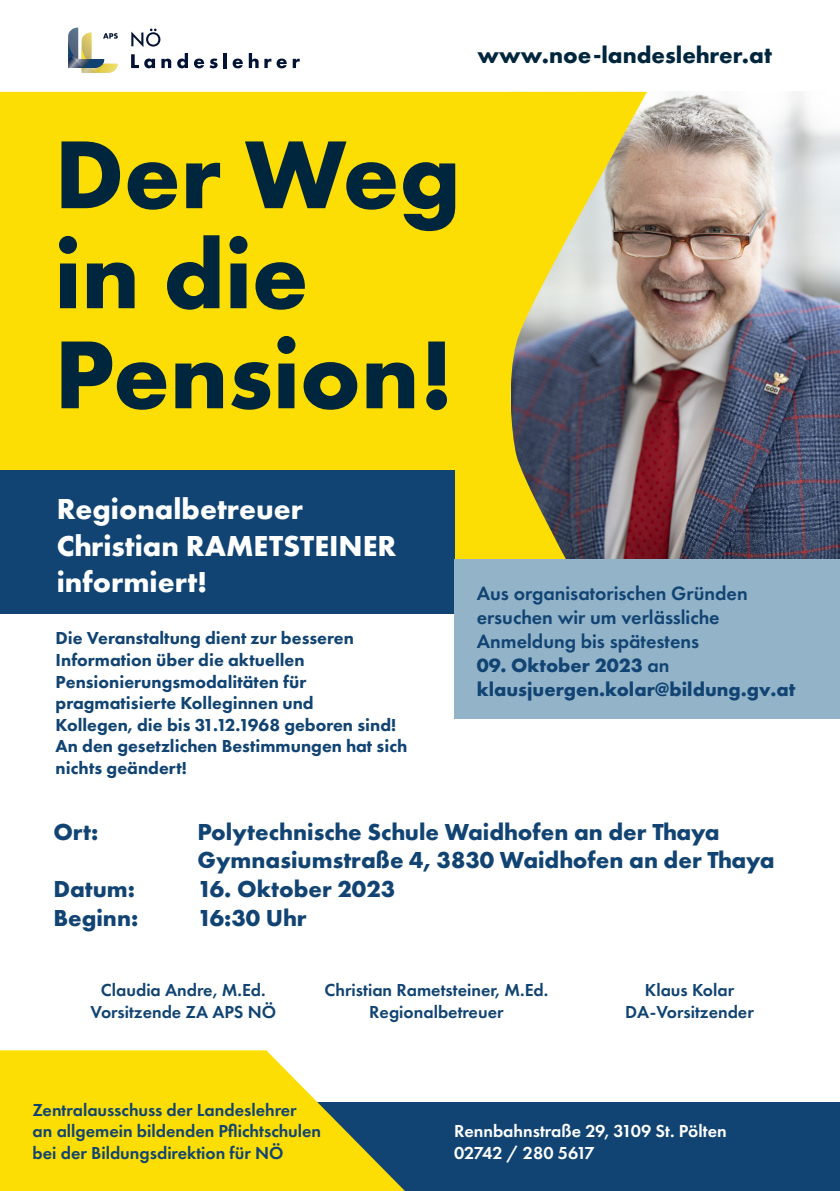
<style>
.page{position:relative;width:840px;height:1191px;background:#fff}
.page>*{position:absolute;margin:0;border:0;box-sizing:border-box;transform-origin:0 0}
.Headline{font:700 100px/100px "Futura PT";color:#00263e}
.Headline-2{font:700 30px "Futura PT";color:#fff}
.t1{font:700 24px "Futura PT";color:#114473}
.Headline-3{font:700 24px "Futura PT";color:#00263e}
.Lauftext{font:600 20px/24px "Futura PT";color:#114473}
.Lauftext-2{font:700 20px "Futura PT";color:#114473}
.t2{font:800 18px "Futura PT";color:#114473}
.Lauftext-3{font:600 18px/21.6px "Futura PT";color:#114473}
.Lauftext-4{font:600 18px "Futura PT";color:#fff}
.s1{font-weight:600}
</style>
<div class="page">
<img style="left:646px;top:92px;width:193px;height:467px">
<svg style="left:0;top:91px;width:646px;height:468px;background:#e6cd19"></svg>
<div style="left:0;top:471px;width:454px;height:143px;background:#114473"></div>
<div style="left:0;top:1102px;width:839px;height:89px;background:#114473"></div>
<svg style="left:0;top:1050px;width:404px;height:141px;fill:#fcde04"></svg>
<svg style="left:68px;top:27px;width:50px;height:46px"></svg>
<svg style="left:131px;top:29px;width:29px;height:18px"></svg>
<svg style="left:131px;top:54px;width:24px;height:14px"></svg>
<svg style="left:161px;top:59px;width:10px;height:9px"></svg>
<svg style="left:177px;top:53px;width:11px;height:15px"></svg>
<svg style="left:194px;top:58px;width:23px;height:10px"></svg>
<hr style="left:223px;top:53px;width:3px;height:15px;background:#031333">
<svg style="left:232px;top:59px;width:11px;height:9px"></svg>
<svg style="left:249px;top:53px;width:9px;height:15px"></svg>
<svg style="left:264px;top:59px;width:22px;height:9px"></svg>
<svg style="left:292px;top:59px;width:7px;height:9px"></svg>
<div style="left:454px;top:559px;width:385px;height:160px;background:#92b3c8"></div>
<p class="Headline-3" style="left:477px;top:40px;width:295px">www.noe-landeslehrer.at</p>
<p class="Headline" style="left:54px;top:122px;width:407px">Der Weg in die<br>Pension!</p>
<p class="Headline-2" style="left:57px;top:490px;width:248px">Regionalbetreuer</p>
<p class="Headline-2" style="left:57px;top:526px;width:341px">Christian RAMETSTEINER</p>
<p class="Headline-2" style="left:57px;top:562px;width:152px">informiert!</p>
<p class="t2" style="left:56px;top:627px;width:299px">Die Veranstaltung dient zur besseren</p>
<p class="t2" style="left:56px;top:648px;width:250px">Information über die aktuellen</p>
<p class="t2" style="left:56px;top:670px;width:252px">Pensionierungsmodalitäten für</p>
<p class="t2" style="left:56px;top:692px;width:259px">pragmatisierte Kolleginnen und</p>
<p class="t2" style="left:56px;top:713px;width:342px">Kollegen, die bis 31.12.1968 geboren sind!</p>
<p class="t2" style="left:56px;top:735px;width:353px">An den gesetzlichen Bestimmungen hat sich</p>
<p class="t2" style="left:56px;top:756px;width:133px">nichts geändert!</p>
<p class="Lauftext" style="left:476px;top:581px;width:272px">Aus organisatorischen Gründen ersuchen wir um verlässliche<br>Anmeldung bis spätestens</p>
<p class="Lauftext-2" style="left:476px;top:652px;width:194px">09. Oktober 2023 <span class="s1">an</span></p>
<p class="Lauftext-2" style="left:476px;top:676px;width:320px">klausjuergen.kolar@bildung.gv.at</p>
<p class="t1" style="left:53px;top:816px;width:46px">Ort:</p>
<p class="t1" style="left:197px;top:816px;width:523px">Polytechnische Schule Waidhofen an der Thaya</p>
<p class="t1" style="left:197px;top:845px;width:578px">Gymnasiumstraße 4, 3830 Waidhofen an der Thaya</p>
<p class="t1" style="left:53px;top:873px;width:83px">Datum:</p>
<p class="t1" style="left:197px;top:873px;width:199px">16. Oktober 2023</p>
<p class="t1" style="left:53px;top:902px;width:86px">Beginn:</p>
<p class="t1" style="left:197px;top:902px;width:110px">16:30 Uhr</p>
<p class="Lauftext-3" style="left:101px;top:979px;width:166px">Claudia Andre, M.Ed.</p>
<p class="Lauftext-3" style="left:90px;top:1000px;width:187px">Vorsitzende ZA APS NÖ</p>
<p class="Lauftext-3" style="left:324px;top:979px;width:225px">Christian Rametsteiner, M.Ed.</p>
<p class="Lauftext-3" style="left:369px;top:1000px;width:136px">Regionalbetreuer</p>
<p class="Lauftext-3" style="left:644px;top:979px;width:91px">Klaus Kolar</p>
<p class="Lauftext-3" style="left:625px;top:1000px;width:130px">DA-Vorsitzender</p>
<p class="Lauftext-3" style="left:33px;top:1098px;width:290px">Zentralausschuss der Landeslehrer<br>an allgemein bildenden Pflichtschulen bei der Bildungsdirektion für NÖ</p>
<p class="Lauftext-4" style="left:454px;top:1120px;width:274px">Rennbahnstraße 29, 3109 St. Pölten</p>
<p class="Lauftext-4" style="left:454px;top:1141px;width:142px">02742 / 280 5617</p>
</div>
